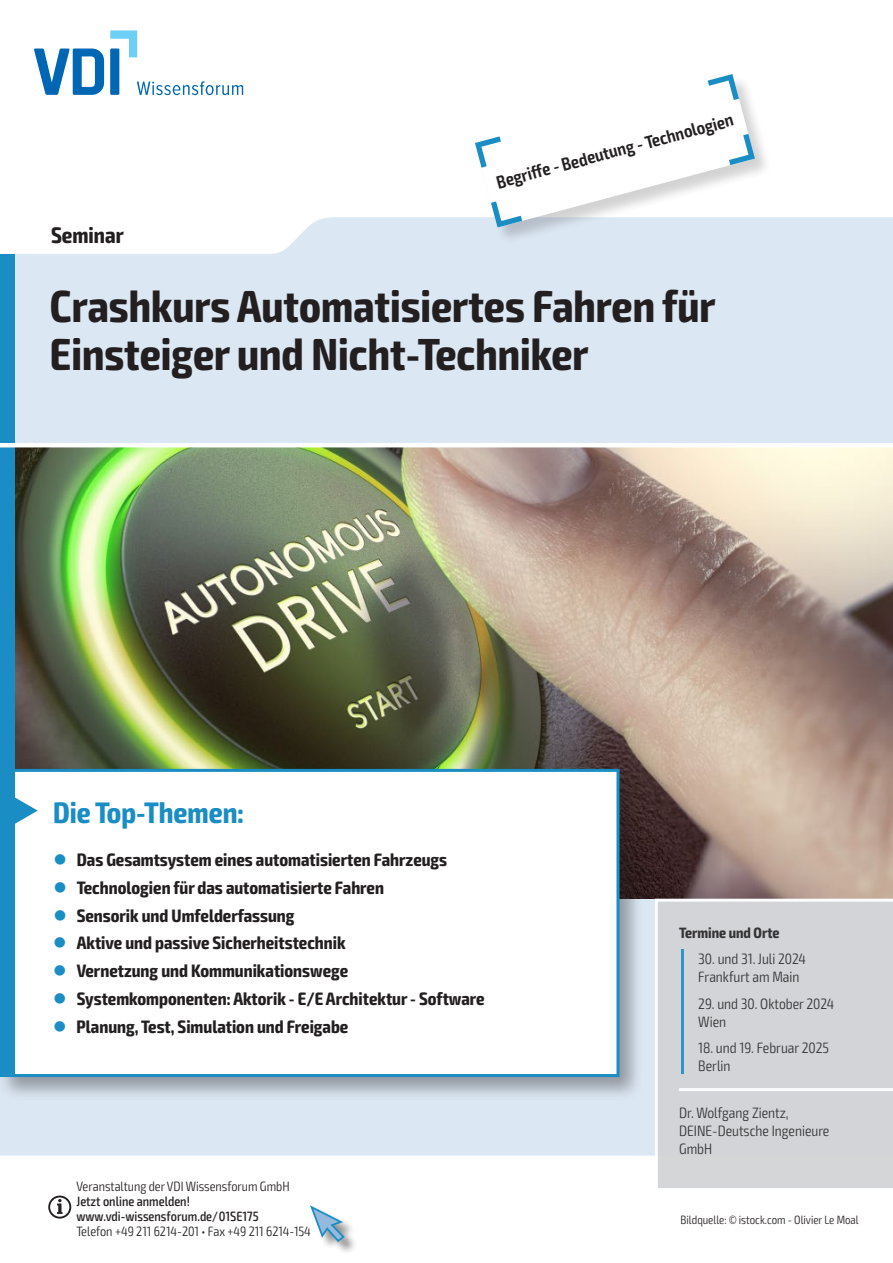
<style>
.page{position:relative;width:893px;height:1263px;background:#fff}
.page>*{position:absolute;margin:0;border:0;box-sizing:border-box;transform-origin:0 0}
.t1{font:700 condensed 45px/48px "Exo 2";color:#231f20}
.t2{font:700 condensed 29.7px "Exo 2";color:#1a8dc4}
.t3{font:700 condensed 22.5px "Exo 2";color:#231f20}
.t4{font:700 condensed 18px "Exo 2";color:#231f20}
.t5{font:600 condensed 18px "Exo 2";color:#231f20}
.t6{font:300 condensed 15px/18px "Exo 2";color:#231f20}
.t7{font:700 condensed 15px "Exo 2";color:#231f20}
.t8{font:300 condensed 13.5px "Exo 2";color:#231f20}
.t9{font:500 condensed 13.5px/15px "Exo 2";color:#231f20}
.t10{font:300 condensed 12px "Exo 2";color:#231f20}
.s1{color:#1a8dc4}
</style>
<div class="page">
<div style="left:0;top:217px;width:893px;height:938px;background:#dbe7f3"></div>
<img style="left:14px;top:447px;width:879px;height:451px">
<div style="left:0;top:765px;width:644px;height:337px;background:#231f20;opacity:.4"></div>
<div style="left:2px;top:770px;width:616px;height:305px;background:#fff"></div>
<div style="left:3px;top:772px;width:11px;height:302px;background:#1a8dc4"></div>
<div style="left:0;top:769px;width:619px;height:308px;border:3px solid #1a8dc4"></div>
<svg style="left:14px;top:796px;width:24px;height:29px"></svg>
<div style="left:0;top:254px;width:14px;height:519px;background:#1a8dc4"></div>
<div style="left:311px;top:1206px;width:47px;height:49px;background:#231f20;opacity:.5"></div>
<svg style="left:310px;top:1205px;width:36px;height:38px"></svg>
<hr style="left:0;top:443px;width:893px;height:4px;background:#fff">
<svg style="left:655px;top:899px;width:238px;height:289px;background:#d5d7da"></svg>
<svg style="left:48px;top:1195px;width:23px;height:23px"></svg>
<svg style="left:34px;top:30px;width:209px;height:65px"></svg>
<div style="left:475px;top:75px;width:297px;height:170px;background:#231f20;opacity:.2"></div>
<svg style="left:475px;top:74px;width:280px;height:153px"></svg>
<p class="t3" style="left:51px;top:221px;width:74px">Seminar</p>
<p class="t5" style="left:494px;top:172px;width:246px;rotate:-15deg">Begriff e - Bedeutung - Technologien</p>
<h1 class="t1" style="left:50px;top:283px;width:667px">Crashkurs Automatisiertes Fahren für<br>Einsteiger und Nicht-Techniker</h1>
<h2 class="t2" style="left:53px;top:794px;width:192px">Die Top-Themen:</h2>
<p class="t4" style="left:53px;top:849px;width:395px"><span class="s1">●</span> Das Gesamtsystem eines automatisierten Fahrzeugs</p>
<p class="t4" style="left:53px;top:877px;width:332px"><span class="s1">●</span> Technologien für das automatisierte Fahren</p>
<p class="t4" style="left:53px;top:904px;width:243px"><span class="s1">●</span> Sensorik und Umfelderfassung</p>
<p class="t4" style="left:53px;top:932px;width:294px"><span class="s1">●</span> Aktive und passive Sicherheitstechnik</p>
<p class="t4" style="left:53px;top:960px;width:296px"><span class="s1">●</span> Vernetzung und Kommunikationswege</p>
<p class="t4" style="left:53px;top:988px;width:433px"><span class="s1">●</span> Systemkomponenten: Aktorik - E/E Architektur - Software</p>
<p class="t4" style="left:53px;top:1015px;width:296px"><span class="s1">●</span> Planung, Test, Simulation und Freigabe</p>
<p class="t8" style="left:77px;top:1178px;width:215px">Veranstaltung der VDI Wissensforum GmbH</p>
<p class="t9" style="left:77px;top:1194px;width:184px">Jetzt online anmelden! www.vdi-wissensforum.de/01SE175</p>
<p class="t8" style="left:77px;top:1223px;width:236px">Telefon +49 211 6214-201 • Fax +49 211 6214-154</p>
<p class="t7" style="left:679px;top:923px;width:102px">Termine und Orte</p>
<p class="t6" style="left:698px;top:950px;width:109px">30. und 31. Juli 2024<br>Frankfurt am Main</p>
<p class="t6" style="left:698px;top:994px;width:137px">29. und 30. Oktober 2024<br>Wien</p>
<p class="t6" style="left:698px;top:1039px;width:132px">18. und 19. Februar 2025<br>Berlin</p>
<p class="t6" style="left:679px;top:1104px;width:152px">Dr. Wolfgang Zientz,<br>DEINE-Deutsche Ingenieure<br>GmbH</p>
<p class="t10" style="left:681px;top:1212px;width:180px">Bildquelle: © istock.com - Olivier Le Moal</p>
</div>
